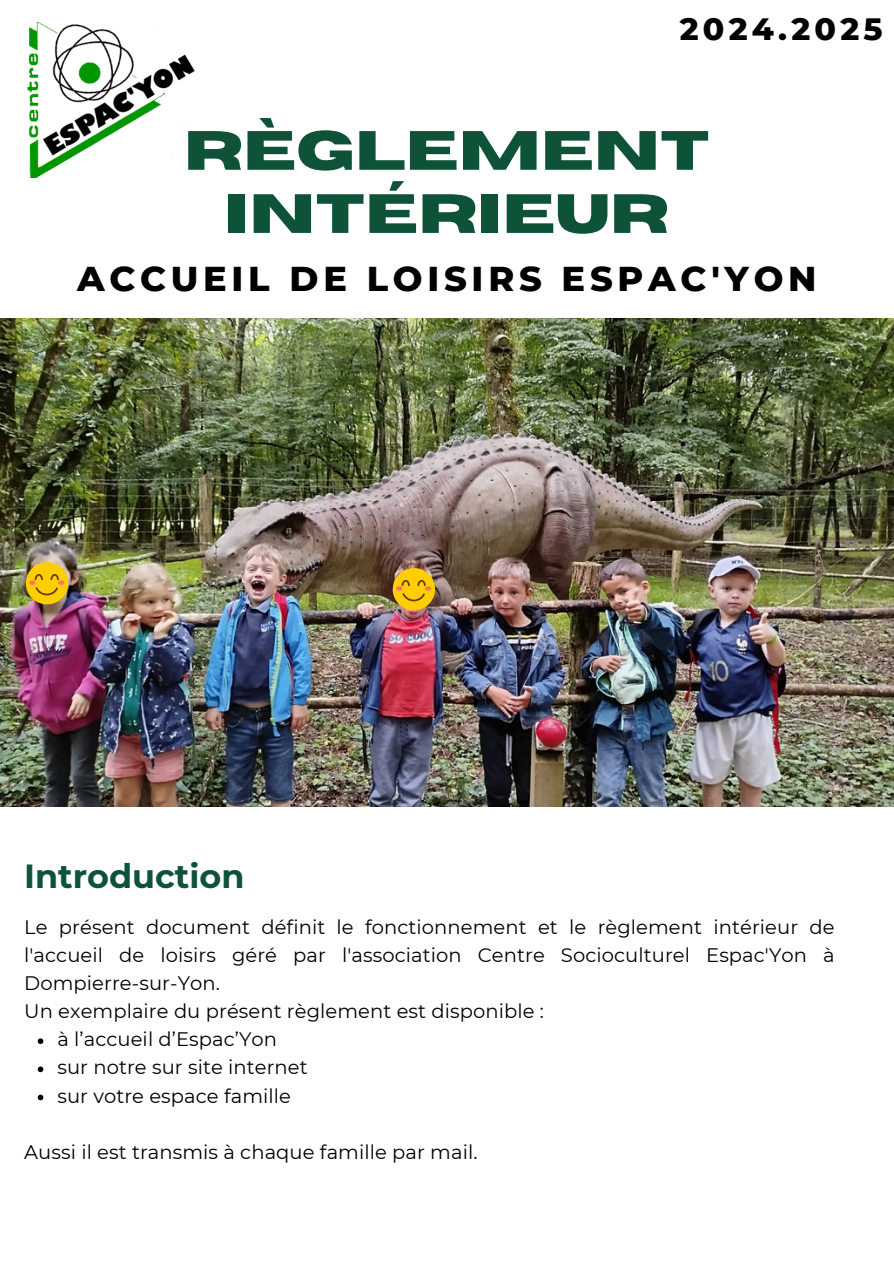
<style>
.page{position:relative;width:894px;height:1264px;background:#fff}
.page>*{position:absolute;margin:0;border:0;box-sizing:border-box;transform-origin:0 0}
.t1{font:700 55.2px/63.2px "Horizon";color:#0e5338;text-align:center}
.t2{font:800 35.1px "Montserrat";letter-spacing:.135em;color:#000}
.t3{font:700 33.45px "Montserrat";color:#0e5338}
.t4{font:800 31.5px "Montserrat";letter-spacing:.135em;color:#000}
.t5{font:19.5px/28.2px "Montserrat";letter-spacing:.005em;color:#000;text-align:justify}
</style>
<div class="page">
<img style="left:0;top:319px;width:893px;height:487px">
<img style="left:24px;top:20px;width:171px;height:158px">
<svg style="left:392px;top:568px;width:43px;height:42px;background:#dbad18"></svg>
<svg style="left:38px;top:1038px;width:5px;height:6px"></svg>
<svg style="left:38px;top:1066px;width:5px;height:6px"></svg>
<svg style="left:38px;top:1094px;width:5px;height:6px"></svg>
<svg style="left:26px;top:562px;width:42px;height:42px;background:#dfb319"></svg>
<p class="t4" style="left:679px;top:9px;width:204px">2024.2025</p>
<h1 class="t1" style="left:184px;top:121px;width:527px">RÈGLEMENT<br>INTÉRIEUR</h1>
<p class="t2" style="left:77px;top:257px;width:741px">ACCUEIL DE LOISIRS ESPAC'YON</p>
<h2 class="t3" style="left:24px;top:855px;width:222px">Introduction</h2>
<p class="t5" style="left:24px;top:912px;width:811px">Le présent document définit le fonctionnement et le règlement intérieur de l'accueil de loisirs géré par l'association Centre Socioculturel Espac'Yon à Dompierre-sur-Yon.</p>
<p class="t5" style="left:24px;top:997px;width:521px">Un exemplaire du présent règlement est disponible :</p>
<h3 class="t5" style="left:57px;top:1025px;width:221px">à l’accueil d’Espac’Yon</h3>
<p class="t5" style="left:57px;top:1053px;width:252px">sur notre sur site internet</p>
<p class="t5" style="left:57px;top:1081px;width:235px">sur votre espace famille</p>
<p class="t5" style="left:24px;top:1137px;width:454px">Aussi il est transmis à chaque famille par mail.</p>
</div>
